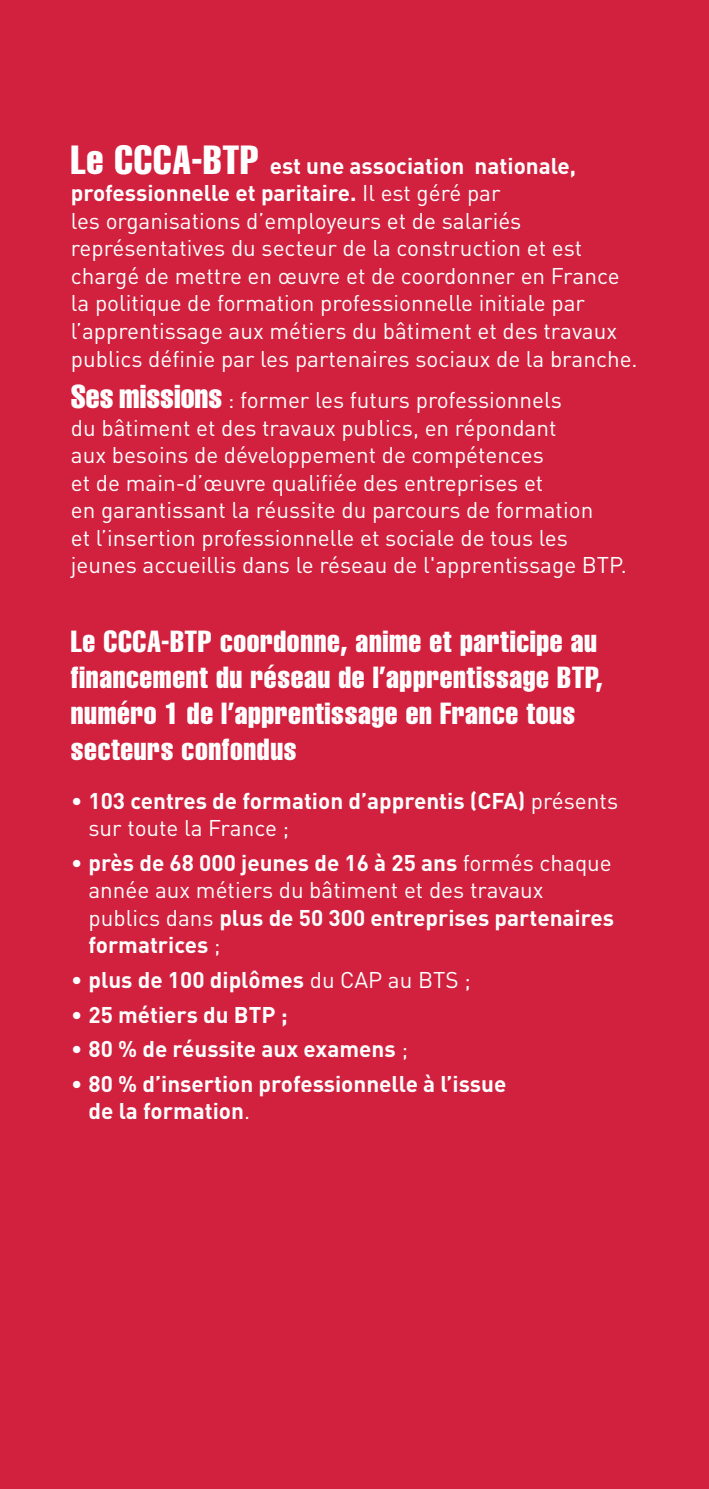
<style>
.page{position:relative;width:709px;height:1489px;background:#fff}
.page>*{position:absolute;margin:0;border:0;box-sizing:border-box;transform-origin:0 0}
.t1{font:extra-condensed 30px/36px "Helvetica";letter-spacing:.02em;color:#fff}
.t2{font:22.5px/27.5px "DIN";color:#fff}
.t3{font:700 22.5px/27.5px "DIN";color:#fff}
.s1{font-family:"Helvetica";font-stretch:extra-condensed;font-size:40px}
.s2{font-weight:700}
.s3{font-family:"Helvetica";font-stretch:extra-condensed;font-size:32.5px}
.s4{font-weight:400}
</style>
<div class="page">
<div style="left:0;top:0;width:709px;height:1488px;background:#d1213e"></div>
<p class="t2" style="left:71px;top:152px;width:568px"><span class="s1">Le CCCA-BTP</span> <span class="s2">est une association nationale, professionnelle et paritaire.</span> Il est géré par<br>les organisations d’employeurs et de salariés représentatives du secteur de la construction et est chargé de mettre en œuvre et de coordonner en France la politique de formation professionnelle initiale par l’apprentissage aux métiers du bâtiment et des travaux publics définie par les partenaires sociaux de la branche.</p>
<p class="t2" style="left:71px;top:386px;width:557px"><span class="s3">Ses missions</span> : former les futurs professionnels<br>du bâtiment et des travaux publics, en répondant<br>aux besoins de développement de compétences<br>et de main-d’œuvre qualifiée des entreprises et<br>en garantissant la réussite du parcours de formation<br>et l’insertion professionnelle et sociale de tous les jeunes accueillis dans le réseau de l'apprentissage BTP.</p>
<h1 class="t1" style="left:71px;top:622px;width:533px">Le CCCA-BTP coordonne, anime et participe au financement du réseau de l’apprentissage BTP, numéro 1 de l’apprentissage en France tous secteurs confondus</h1>
<p class="t3" style="left:88px;top:786px;width:531px;text-indent:-18px"><span class="s4">•</span> 103 centres de formation d’apprentis (CFA) <span class="s4">présents sur toute la France ;</span></p>
<p class="t3" style="left:88px;top:848px;width:527px;text-indent:-18px"><span class="s4">•</span> près de 68 000 jeunes de 16 à 25 ans <span class="s4">formés chaque année aux métiers du bâtiment et des travaux publics dans</span> plus de 50 300 entreprises partenaires formatrices <span class="s4">;</span></p>
<p class="t3" style="left:71px;top:965px;width:401px"><span class="s4">•</span> plus de 100 diplômes <span class="s4">du CAP au BTS ;</span></p>
<p class="t3" style="left:71px;top:999px;width:218px"><span class="s4">•</span> 25 métiers du BTP ;</p>
<p class="t3" style="left:71px;top:1034px;width:338px"><span class="s4">•</span> 80 % de réussite aux examens <span class="s4">;</span></p>
<p class="t3" style="left:88px;top:1069px;width:419px;text-indent:-18px"><span class="s4">•</span> 80 % d’insertion professionnelle à l’issue de la formation<span class="s4">.</span></p>
</div>
